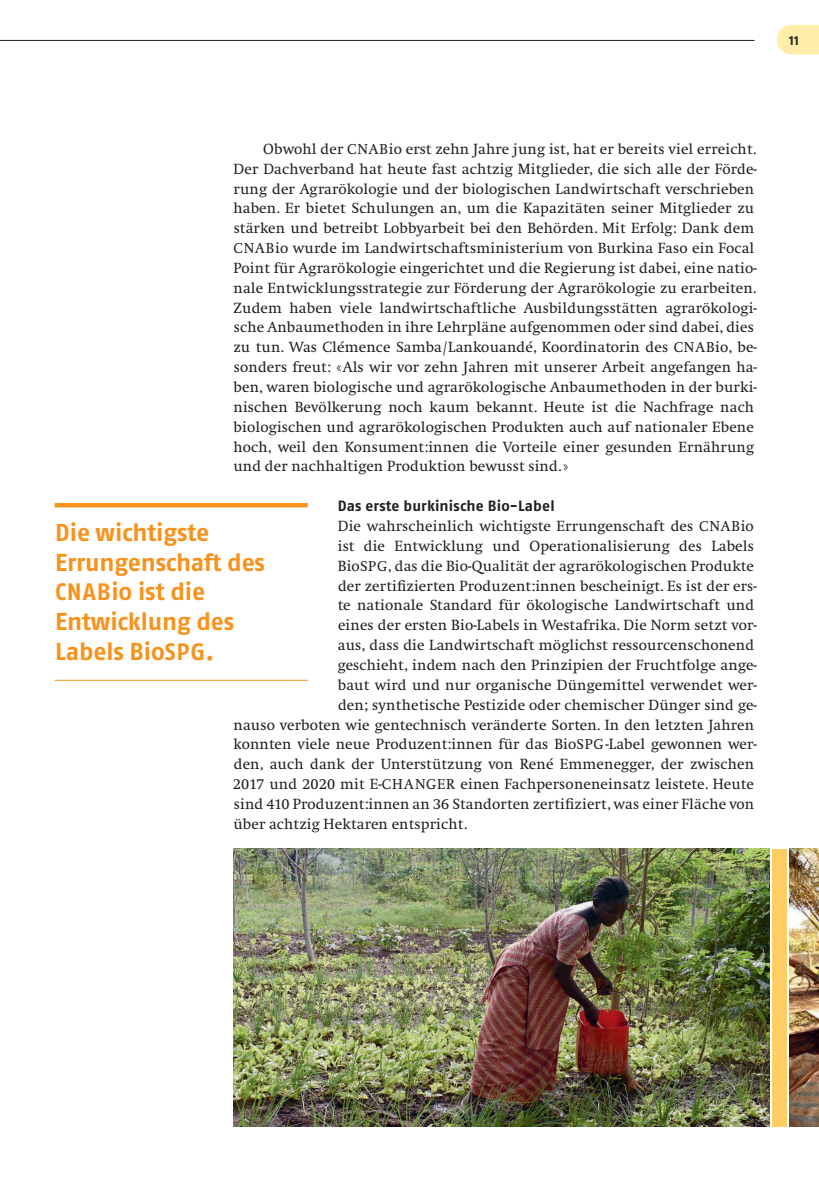
<style>
.page{position:relative;width:819px;height:1191px;background:#fff}
.page>*{position:absolute;margin:0;border:0;box-sizing:border-box;transform-origin:0 0}
.t1{font:700 24.5px/29.8px "Fago OT";letter-spacing:-.005em;color:#f7931d}
.t2{font:15.4px/19.8px "Swift";letter-spacing:.01em;color:#231f20}
.t3{font:700 14.88px "Fago OT";letter-spacing:.01em;color:#231f20}
.t4{font:700 13.12px "Fago OT";color:#231f20}
.s1{font-size:14.88px}
.s2{font-size:23.8px}
</style>
<div class="page">
<svg style="left:776px;top:25px;width:43px;height:30px"></svg>
<div style="left:771px;top:848px;width:15px;height:278px;background:#fecd64"></div>
<hr style="left:55px;top:503px;width:253px;height:4px;background:#f7931d">
<hr style="left:55px;top:680px;width:253px;height:1px;background:#f7931d">
<img style="left:233px;top:848px;width:536px;height:278px">
<img style="left:789px;top:848px;width:30px;height:278px">
<hr style="left:0;top:40px;width:754px;height:1px;background:#231f20">
<p class="t4" style="left:789px;top:32px;width:11px">11</p>
<p class="t2" style="left:233px;top:139px;width:525px;text-indent:30px">Obwohl der <span class="s1">CNAB</span>io erst zehn Jahre jung ist, hat er bereits viel erreicht.<br>Der Dachverband hat heute fast achtzig Mitglieder, die sich alle der Förde&shy;rung der Agrarökologie und der biologischen Landwirtschaft verschrieben haben. Er bietet Schulungen an, um die Kapazitäten seiner Mitglieder zu stärken und betreibt Lobbyarbeit bei den Behörden. Mit Erfolg: Dank dem <span class="s1">CNAB</span>io wurde im Landwirtschaftsministerium von Burkina Faso ein Focal Point für Agrarökologie eingerichtet und die Regierung ist dabei, eine natio&shy;nale Entwicklungsstrategie zur Förderung der Agrarökologie zu erarbeiten.<br>Zudem haben viele landwirtschaftliche Ausbildungsstätten agrarökologi&shy;sche Anbaumethoden in ihre Lehrpläne aufgenommen oder sind dabei, dies zu tun. Was Clémence Samba/Lankouandé, Koordinatorin des <span class="s1">CNAB</span>io, be&shy;sonders freut: «Als wir vor zehn Jahren mit unserer Arbeit angefangen ha&shy;ben, waren biologische und agrarökologische Anbaumethoden in der burki&shy;nischen Bevölkerung noch kaum bekannt. Heute ist die Nachfrage nach biologischen und agrarökologischen Produkten auch auf nationaler Ebene hoch, weil den Konsument:innen die Vorteile einer gesunden Ernährung und der nachhaltigen Produktion bewusst sind.»</p>
<p class="t3" style="left:338px;top:497px;width:218px">Das erste burkinische Bio-Label</p>
<p class="t2" style="left:338px;top:516px;width:417px">Die wahrscheinlich wichtigste Errungenschaft des <span class="s1">CNAB</span>io</p>
<p class="t2" style="left:338px;top:536px;width:418px">ist die Entwicklung und Operationalisierung des Labels</p>
<p class="t2" style="left:338px;top:556px;width:417px">Bio<span class="s1">SPG</span>, das die Bio-Qualität der agrarökologischen Produkte</p>
<p class="t2" style="left:338px;top:576px;width:420px">der zertifizierten Produzent:innen bescheinigt. Es ist der ers-</p>
<p class="t2" style="left:338px;top:596px;width:418px">te nationale Standard für ökologische Landwirtschaft und</p>
<p class="t2" style="left:338px;top:615px;width:420px">eines der ersten Bio-Labels in Westafrika. Die Norm setzt vor-</p>
<p class="t2" style="left:338px;top:635px;width:418px">aus, dass die Landwirtschaft möglichst ressourcenschonend</p>
<p class="t2" style="left:338px;top:655px;width:420px">geschieht, indem nach den Prinzipien der Fruchtfolge ange-</p>
<p class="t2" style="left:338px;top:675px;width:420px">baut wird und nur organische Düngemittel verwendet wer-</p>
<p class="t2" style="left:338px;top:695px;width:420px">den; synthetische Pestizide oder chemischer Dünger sind ge-</p>
<p class="t2" style="left:233px;top:715px;width:522px">nauso verboten wie gentechnisch veränderte Sorten. In den letzten Jahren</p>
<p class="t2" style="left:233px;top:734px;width:525px">konnten viele neue Produzent:innen für das Bio<span class="s1">SPG</span>-Label gewonnen wer-</p>
<p class="t2" style="left:234px;top:754px;width:522px">den, auch dank der Unterstützung von René Emmenegger, der zwischen</p>
<p class="t2" style="left:233px;top:774px;width:522px">2017 und 2020 mit E-<span class="s1">CHANGER</span> einen Fachpersoneneinsatz leistete. Heute</p>
<p class="t2" style="left:234px;top:794px;width:522px">sind 410 Produzent:innen an 36 Standorten zertifiziert, was einer Fläche von</p>
<p class="t2" style="left:233px;top:814px;width:235px">über achtzig Hektaren entspricht.</p>
<h1 class="t1" style="left:55px;top:517px;width:211px">Die wichtigste<br>Errungenschaft des<br><span class="s2">CNAB</span>io ist die<br>Entwicklung des<br>Labels Bio<span class="s2">SPG</span>.</h1>
</div>
